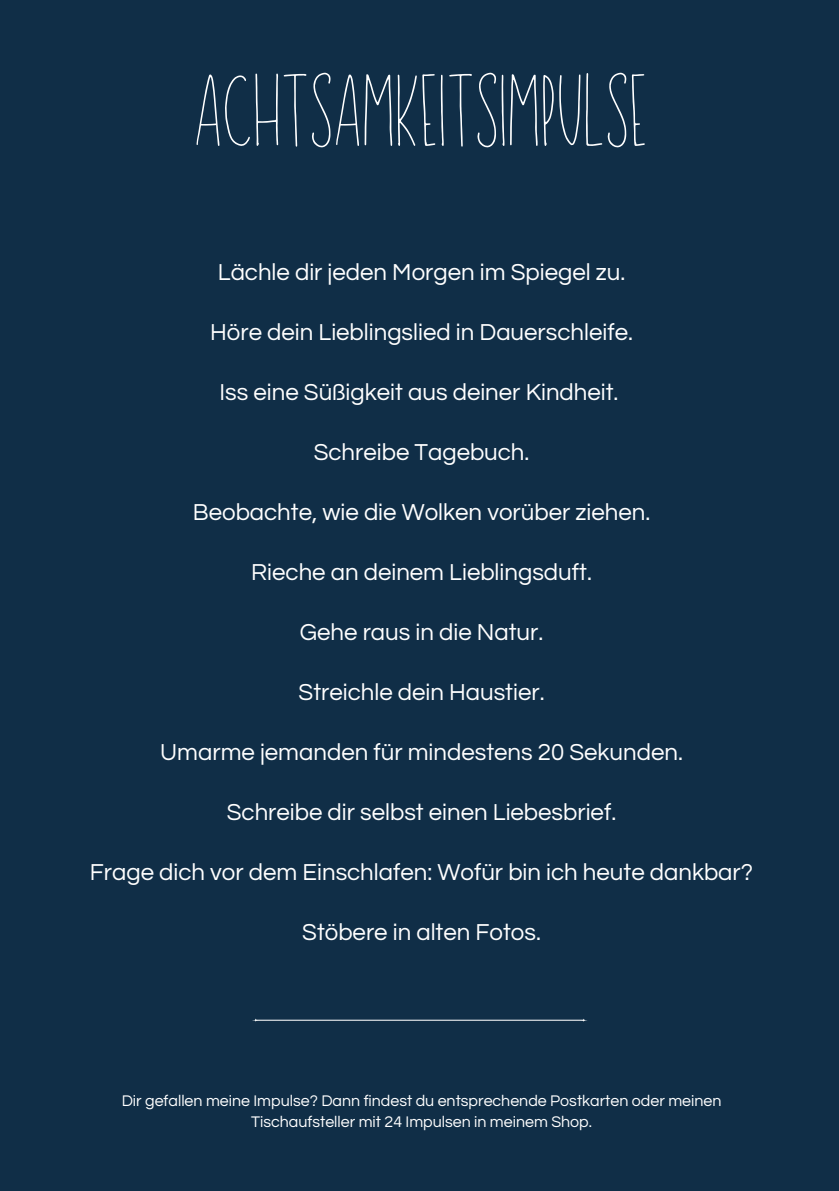
<style>
.page{position:relative;width:839px;height:1191px;background:#fff}
.page>*{position:absolute;margin:0;border:0;box-sizing:border-box;transform-origin:0 0}
.t1{font:70px "Sunflower";color:#fff}
.t2{font:24px "Questrial";color:#fff}
.t3{font:16px/21.4px "Questrial";color:#fff;text-align:center}
</style>
<div class="page">
<div style="left:0;top:0;width:838px;height:1191px;background:#102e47"></div>
<svg style="left:252px;top:1019px;width:335px;height:3px"></svg>
<h2 class="t1" style="left:194px;top:76px;width:455px">ACHTSAMKEITSIMPULSE</h2>
<h1 class="t2" style="left:218px;top:260px;width:409px">Lächle dir jeden Morgen im Spiegel zu.</h1>
<h2 class="t2" style="left:210px;top:320px;width:424px">Höre dein Lieblingslied in Dauerschleife.</h2>
<h2 class="t2" style="left:219px;top:380px;width:400px">Iss eine Süßigkeit aus deiner Kindheit.</h2>
<h2 class="t2" style="left:314px;top:440px;width:217px">Schreibe Tagebuch.</h2>
<h2 class="t2" style="left:193px;top:500px;width:459px">Beobachte, wie die Wolken vorüber ziehen.</h2>
<h2 class="t2" style="left:251px;top:560px;width:342px">Rieche an deinem Lieblingsduft.</h2>
<h2 class="t2" style="left:300px;top:620px;width:245px">Gehe raus in die Natur.</h2>
<h2 class="t2" style="left:298px;top:680px;width:247px">Streichle dein Haustier.</h2>
<h2 class="t2" style="left:160px;top:740px;width:524px">Umarme jemanden für mindestens 20 Sekunden.</h2>
<h2 class="t2" style="left:227px;top:800px;width:391px">Schreibe dir selbst einen Liebesbrief.</h2>
<h2 class="t2" style="left:90px;top:860px;width:664px">Frage dich vor dem Einschlafen: Wofür bin ich heute dankbar?</h2>
<h2 class="t2" style="left:302px;top:920px;width:240px">Stöbere in alten Fotos.</h2>
<p class="t3" style="left:122px;top:1090px;width:601px">Dir gefallen meine Impulse? Dann findest du entsprechende Postkarten oder meinen<br>Tischaufsteller mit 24 Impulsen in meinem Shop.</p>
</div>
